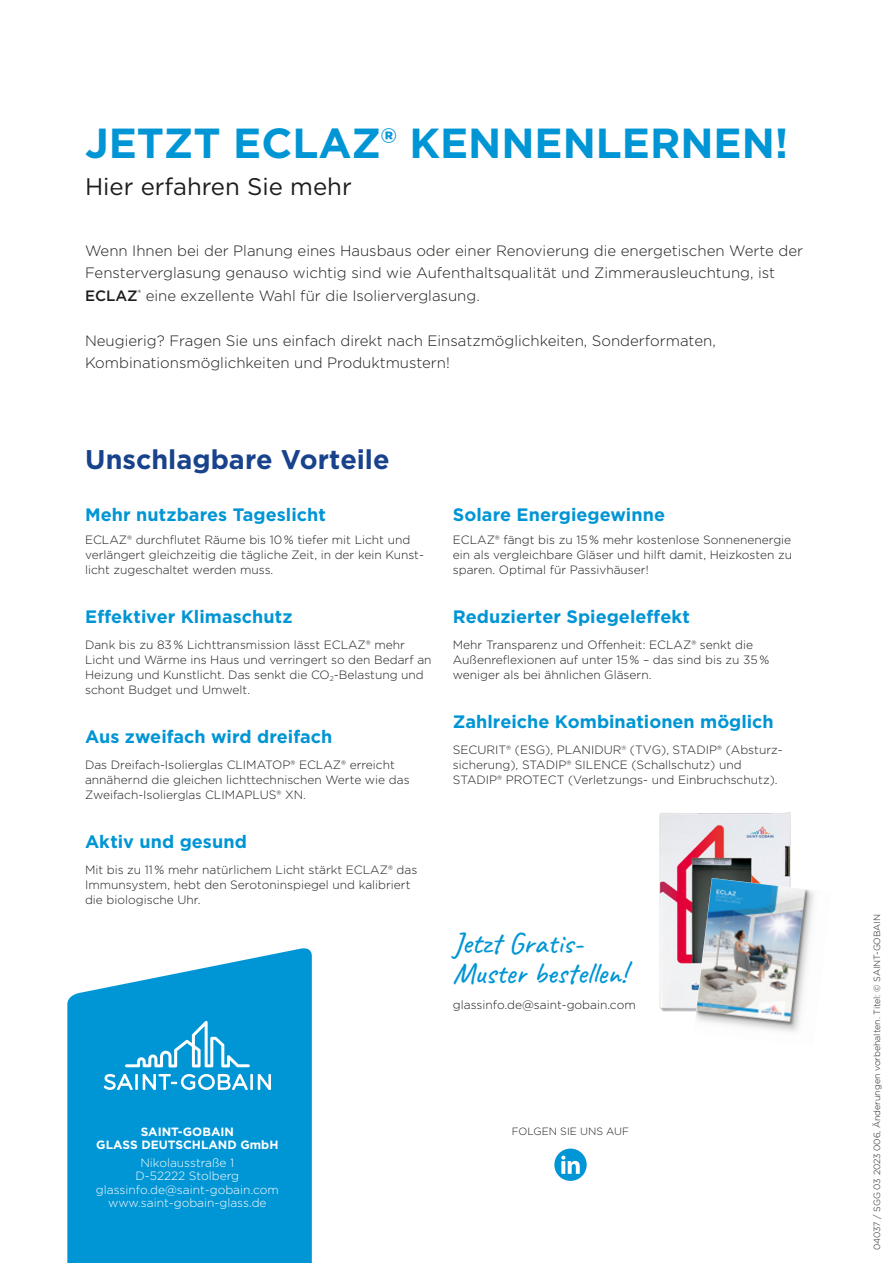
<style>
.page{position:relative;width:893px;height:1263px;background:#fff}
.page>*{position:absolute;margin:0;border:0;box-sizing:border-box;transform-origin:0 0}
.t1{font:700 42px "Gotham";color:#0095d4}
.t2{font:500 30px/30px "Caveat";color:#0095d4}
.t3{font:700 27px "Gotham";color:#18428c}
.t4{font:24px "Gotham";color:#1d1d1b}
.t5{font:700 18px "Gotham";color:#0095d4}
.t6{font:300 15px/22.5px "Gotham";color:#1d1d1b}
.t7{font:300 12px/15px "Gotham";color:#1d1d1b}
.t8{font:300 12px/13.5px "Gotham";color:#fff;text-align:center}
.t9{font:700 12px/13.5px "Gotham";color:#fff;text-align:center}
.t10{font:300 10.5px "Gotham";color:#1d1d1b}
.t11{font:300 9px "Gotham";letter-spacing:-.005em;color:#1d1d1b}
.s1{font-weight:500}
</style>
<div class="page">
<svg style="left:67px;top:948px;width:245px;height:315px;background:#159dd7"></svg>
<svg style="left:104px;top:1074px;width:29px;height:16px"></svg>
<hr style="left:135px;top:1074px;width:3px;height:16px;background:#fff">
<svg style="left:143px;top:1074px;width:105px;height:16px"></svg>
<hr style="left:250px;top:1074px;width:3px;height:16px;background:#fff">
<svg style="left:258px;top:1074px;width:13px;height:16px"></svg>
<svg style="left:125px;top:1021px;width:125px;height:46px;background:#2fa8db"></svg>
<div style="left:554px;top:1148px;width:33px;height:33px;background:#0095d4;border-radius:50%"></div>
<svg style="left:561px;top:1155px;width:19px;height:19px"></svg>
<img style="left:659px;top:812px;width:132px;height:200px">
<img style="left:694px;top:878px;width:120px;height:154px">
<h1 class="t1" style="left:85px;top:115px;width:705px">JETZT ECLAZ® KENNENLERNEN!</h1>
<h3 class="t4" style="left:85px;top:171px;width:268px">Hier erfahren Sie mehr</h3>
<p class="t6" style="left:85px;top:239px;width:720px">Wenn Ihnen bei der Planung eines Hausbaus oder einer Renovierung die energetischen Werte der<br>Fensterverglasung genauso wichtig sind wie Aufenthaltsqualität und Zimmerausleuchtung, ist<br><span class="s1">ECLAZ</span><sup>®</sup> eine exzellente Wahl für die Isolierverglasung.</p>
<p class="t6" style="left:85px;top:329px;width:632px">Neugierig? Fragen Sie uns einfach direkt nach Einsatzmöglichkeiten, Sonderformaten,<br>Kombinationsmöglichkeiten und Produktmustern!</p>
<h3 class="t3" style="left:85px;top:441px;width:306px">Unschlagbare Vorteile</h3>
<h3 class="t5" style="left:85px;top:503px;width:242px">Mehr nutzbares Tageslicht</h3>
<p class="t7" style="left:85px;top:532px;width:340px">ECLAZ® durchflutet Räume bis 10 % tiefer mit Licht und verlängert gleichzeitig die tägliche Zeit, in der kein Kunst&shy;licht zugeschaltet werden muss.</p>
<h3 class="t5" style="left:85px;top:605px;width:209px">Effektiver Klimaschutz</h3>
<p class="t7" style="left:85px;top:637px;width:348px">Dank bis zu 83 % Lichttransmission lässt ECLAZ® mehr Licht und Wärme ins Haus und verringert so den Bedarf an Heizung und Kunstlicht. Das senkt die CO<sub>2</sub>-Belastung und schont Budget und Umwelt.</p>
<h3 class="t5" style="left:85px;top:725px;width:249px">Aus zweifach wird dreifach</h3>
<p class="t7" style="left:85px;top:757px;width:326px">Das Dreifach-Isolierglas CLIMATOP® ECLAZ® erreicht annähernd die gleichen lichttechnischen Werte wie das<br>Zweifach-Isolierglas CLIMAPLUS® XN.</p>
<h3 class="t5" style="left:85px;top:830px;width:163px">Aktiv und gesund</h3>
<p class="t7" style="left:85px;top:862px;width:334px">Mit bis zu 11 % mehr natürlichem Licht stärkt ECLAZ® das<br>Immunsystem, hebt den Serotoninspiegel und kalibriert die biologische Uhr.</p>
<h3 class="t5" style="left:453px;top:503px;width:214px">Solare Energiegewinne</h3>
<p class="t7" style="left:453px;top:532px;width:341px;text-align:justify">ECLAZ® fängt bis zu 15 % mehr kostenlose Sonnenenergie ein als vergleichbare Gläser und hilft damit, Heizkosten zu sparen. Optimal für Passivhäuser!</p>
<h3 class="t5" style="left:453px;top:605px;width:239px">Reduzierter Spiegeleffekt</h3>
<p class="t7" style="left:453px;top:637px;width:318px">Mehr Transparenz und Offenheit: ECLAZ® senkt die<br>Außenreflexionen auf unter 15 % – das sind bis zu 35 % weniger als bei ähnlichen Gläsern.</p>
<h3 class="t5" style="left:453px;top:710px;width:322px">Zahlreiche Kombinationen möglich</h3>
<p class="t7" style="left:453px;top:742px;width:331px">SECURIT® (ESG), PLANIDUR<sup>®</sup> (TVG), STADIP® (Absturz&shy;sicherung), STADIP® SILENCE (Schallschutz) und<br>STADIP® PROTECT (Verletzungs- und Einbruchschutz).</p>
<h2 class="t2" style="left:453px;top:928px;width:176px">Jetzt Gratis-<br>Muster bestellen!</h2>
<p class="t7" style="left:453px;top:997px;width:184px">glassinfo.de@saint-gobain.com</p>
<p class="t9" style="left:96px;top:1124px;width:184px">SAINT-GOBAIN<br>GLASS DEUTSCHLAND GmbH</p>
<p class="t8" style="left:96px;top:1155px;width:184px">Nikolausstraße 1<br>D-52222 Stolberg glassinfo.de@saint-gobain.com www.saint-gobain-glass.de</p>
<p class="t10" style="left:512px;top:1125px;width:119px">FOLGEN SIE UNS AUF</p>
<p class="t11" style="left:872px;top:1250px;width:338px;rotate:-90deg">04037 / SGG 03 2023 006, Änderungen vorbehalten. Titel: © SAINT-GOBAIN</p>
</div>
